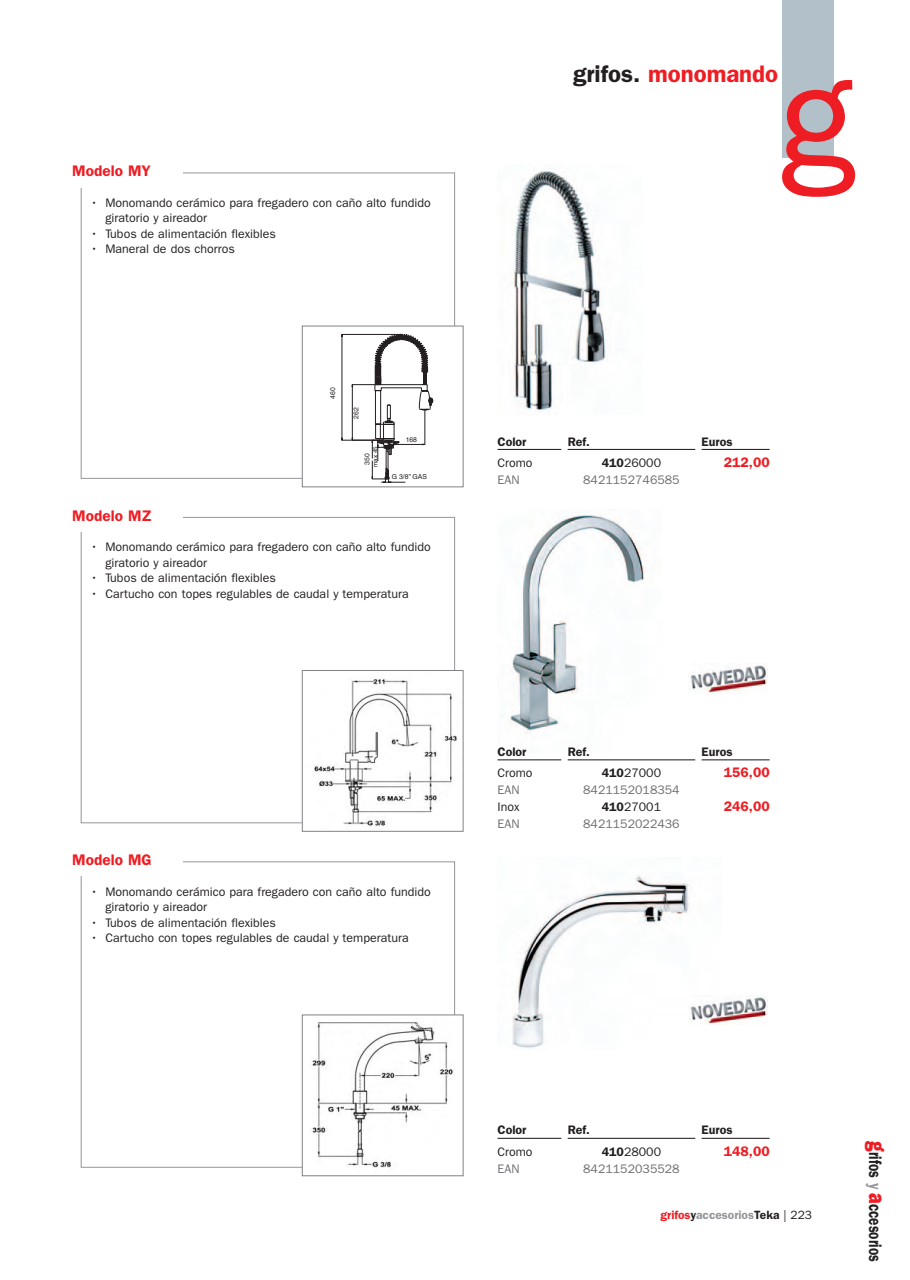
<style>
.page{position:relative;width:910px;height:1280px;background:#fff}
.page>*{position:absolute;margin:0;border:0;box-sizing:border-box;transform-origin:0 0}
.t1{font:150px "Franklin Gothic";color:#ee1d23}
.t2{font:600 24px "Franklin Gothic";color:#ee1d23}
.t3{font:600 18px "Franklin Gothic";color:#231f20;scale:.75 1}
.t4{font:600 15.3px "Franklin Gothic";color:#ee1d23}
.t5{font:600 13.8px "Franklin Gothic";color:#ee1d23}
.t6{font:12.3px/15.3px "Franklin Gothic";color:#231f20}
.t7{font:12.3px/17px "Franklin Gothic";color:#6d6e71;text-align:center}
.t8{font:600 12.3px/21.3px "Franklin Gothic";color:#231f20}
.t9{font:600 12px "Franklin Gothic";color:#939598}
.t10{font:6.9px "Helvetica";color:#231f20}
.t11{font:6.3px "Helvetica";color:#231f20}
.s1{color:#231f20}
.s2{font-weight:400}
.s3{font-weight:600;color:#231f20}
.s4{color:#ee1d23}
.s5{font-weight:400;color:#231f20}
.s6{font-weight:800;font-size:24px;color:#ee1d23}
.s7{color:#939598}
</style>
<div class="page">
<div style="left:782px;top:0;width:51px;height:158px;background:#b1c0c9"></div>
<hr style="left:497px;top:449px;width:64px;height:1px;background:#231f20">
<hr style="left:568px;top:449px;width:127px;height:1px;background:#231f20">
<hr style="left:702px;top:449px;width:68px;height:1px;background:#231f20">
<svg style="left:351px;top:334px;width:82px;height:149px"></svg>
<hr style="left:342px;top:334px;width:1px;height:106px;background:#231f20">
<hr style="left:342px;top:440px;width:41px;height:1px;background:#231f20">
<hr style="left:342px;top:334px;width:60px;height:1px;background:#231f20">
<div style="left:302px;top:326px;width:161px;height:161px;border:1px solid #808285"></div>
<img style="left:512px;top:875px;width:178px;height:173px">
<hr style="left:497px;top:1138px;width:64px;height:1px;background:#231f20">
<hr style="left:568px;top:1138px;width:127px;height:1px;background:#231f20">
<hr style="left:702px;top:1138px;width:68px;height:1px;background:#231f20">
<img style="left:312px;top:1022px;width:141px;height:146px">
<div style="left:302px;top:1014px;width:161px;height:162px;border:1px solid #808285"></div>
<img style="left:508px;top:515px;width:138px;height:218px">
<hr style="left:497px;top:759px;width:64px;height:1px;background:#231f20">
<hr style="left:568px;top:759px;width:127px;height:1px;background:#231f20">
<hr style="left:702px;top:759px;width:68px;height:1px;background:#231f20">
<img style="left:314px;top:679px;width:143px;height:148px">
<div style="left:302px;top:670px;width:161px;height:162px;border:1px solid #808285"></div>
<div style="left:689px;top:995px;width:78px;height:30px;background:#fff"></div>
<img style="left:690px;top:997px;width:77px;height:28px">
<img style="left:690px;top:665px;width:77px;height:28px">
<img style="left:514px;top:171px;width:93px;height:241px">
<p class="t4" style="left:72px;top:166px;width:80px">Modelo MY</p>
<p class="t6" style="left:105px;top:196px;width:327px;text-indent:-15px">• Monomando cerámico para fregadero con caño alto fundido giratorio y aireador</p>
<p class="t6" style="left:91px;top:227px;width:187px">• Tubos de alimentación flexibles</p>
<p class="t6" style="left:91px;top:242px;width:146px">• Maneral de dos chorros</p>
<p class="t4" style="left:72px;top:510px;width:81px">Modelo MZ</p>
<p class="t10" style="left:330px;top:399px;width:13px;rotate:-90deg">460</p>
<p class="t10" style="left:354px;top:419px;width:13px;rotate:-90deg">262</p>
<p class="t10" style="left:364px;top:465px;width:13px;rotate:-90deg">350</p>
<p class="t11" style="left:373px;top:467px;width:22px;rotate:-90deg">max 45</p>
<p class="t10" style="left:406px;top:437px;width:13px">168</p>
<p class="t10" style="left:392px;top:474px;width:37px">G 3/8” GAS</p>
<p class="t6" style="left:105px;top:541px;width:327px;text-indent:-15px">• Monomando cerámico para fregadero con caño alto fundido giratorio y aireador</p>
<p class="t6" style="left:91px;top:571px;width:187px">• Tubos de alimentación flexibles</p>
<p class="t6" style="left:91px;top:587px;width:320px">• Cartucho con topes regulables de caudal y temperatura</p>
<p class="t4" style="left:72px;top:855px;width:81px">Modelo MG</p>
<p class="t6" style="left:105px;top:885px;width:327px;text-indent:-15px">• Monomando cerámico para fregadero con caño alto fundido giratorio y aireador</p>
<p class="t6" style="left:91px;top:916px;width:187px">• Tubos de alimentación flexibles</p>
<p class="t6" style="left:91px;top:931px;width:320px">• Cartucho con topes regulables de caudal y temperatura</p>
<p class="t2" style="left:573px;top:66px;width:207px"><span class="s1">grifos.</span> monomando</p>
<p class="t1" style="left:780px;top:65px;width:76px">g</p>
<p class="t8" style="left:497px;top:432px;width:37px">Color<br><span class="s2">Cromo</span></p>
<p class="t7" style="left:497px;top:472px;width:24px">EAN</p>
<p class="t8" style="left:568px;top:432px;width:24px">Ref.</p>
<p class="t7" style="left:583px;top:455px;width:98px"><span class="s3">410</span><span class="s1">26000<br></span>8421152746585</p>
<p class="t8" style="left:702px;top:432px;width:32px">Euros</p>
<p class="t5" style="left:724px;top:457px;width:47px">212,00</p>
<p class="t8" style="left:497px;top:742px;width:37px">Color<br><span class="s2">Cromo</span></p>
<p class="t7" style="left:497px;top:782px;width:24px;text-align:justify">EAN <span class="s1">Inox </span>EAN</p>
<p class="t8" style="left:568px;top:742px;width:24px">Ref.</p>
<p class="t7" style="left:583px;top:765px;width:98px"><span class="s3">410</span><span class="s1">27000<br></span>8421152018354<br><span class="s3">410</span><span class="s1">27001<br></span>8421152022436</p>
<p class="t8" style="left:702px;top:742px;width:32px">Euros</p>
<p class="t5" style="left:724px;top:768px;width:47px">156,00</p>
<p class="t5" style="left:724px;top:802px;width:47px">246,00</p>
<p class="t8" style="left:497px;top:1120px;width:37px">Color<br><span class="s2">Cromo</span></p>
<p class="t7" style="left:497px;top:1161px;width:24px">EAN</p>
<p class="t8" style="left:568px;top:1120px;width:24px">Ref.</p>
<p class="t7" style="left:583px;top:1144px;width:98px"><span class="s3">410</span><span class="s1">28000<br></span>8421152035528</p>
<p class="t8" style="left:702px;top:1120px;width:32px">Euros</p>
<p class="t5" style="left:724px;top:1146px;width:47px">148,00</p>
<p class="t9" style="left:661px;top:1211px;width:153px"><span class="s4">grifos</span><span class="s1">y</span>accesorios<span class="s1">Teka</span> <span class="s5">| 223</span></p>
<p class="t3" style="left:881px;top:1141px;width:162px;rotate:90deg"><span class="s6">g</span>rifos <span class="s7">y</span> <span class="s6">a</span>ccesorios</p>
</div>
